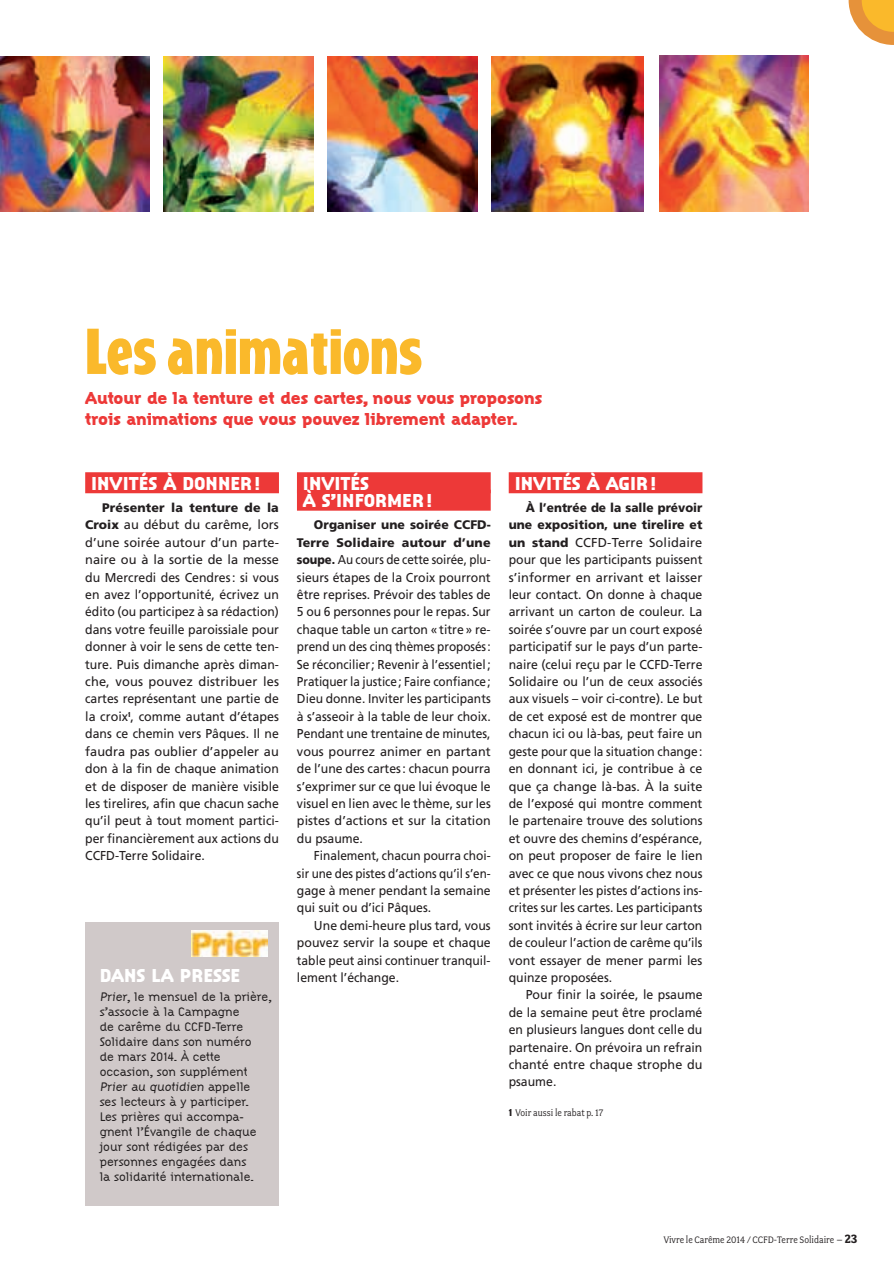
<style>
.page{position:relative;width:894px;height:1266px;background:#fff}
.page>*{position:absolute;margin:0;border:0;box-sizing:border-box;transform-origin:0 0}
.t1{font:64.65px "Chapell";color:#fab92b}
.t2{font:800 19.5px/17.4px "Citizen CCFD";color:#fff}
.t3{font:800 18px/21px "Citizen CCFD";color:#ed3938}
.t4{font:12.9px/17.4px "Frutiger";color:#231f20;text-align:justify}
.t5{font:12.9px/17.4px "Frutiger";color:#231f20;text-align:justify;scale:.9 1}
.t6{font:300 12.9px/15px "Citizen CCFD";color:#231f20}
.t7{font:12.9px/17.4px "Frutiger";color:#231f20;text-align:justify;scale:.96 1}
.t8{font:12.9px/17.4px "Frutiger";color:#231f20;text-align:justify;scale:.93 1}
.t9{font:12.9px/17.4px "Frutiger";color:#231f20;text-align:justify;scale:.95 1}
.t10{font:900 12.45px/17.4px "Frutiger";letter-spacing:.005em;color:#231f20;text-align:right}
.t11{font:900 12.45px/17.4px "Frutiger";letter-spacing:.005em;color:#231f20;text-align:right;scale:.95 1}
.t12{font:10.5px "Fairplex Narrow OT";color:#231f20}
.s1{font-weight:900;font-size:12.45px}
.s2{font-family:"Citizen CCFD";font-weight:800}
.s3{font-weight:700;font-size:13.5px}
</style>
<div class="page">
<div style="left:85px;top:472px;width:194px;height:21px;background:#ed3938"></div>
<div style="left:297px;top:472px;width:194px;height:21px;background:#ed3938"></div>
<div style="left:297px;top:489px;width:194px;height:21px;background:#ed3938"></div>
<div style="left:509px;top:472px;width:193px;height:21px;background:#ed3938"></div>
<div style="left:85px;top:922px;width:194px;height:283px;background:#d0c9c9"></div>
<img style="left:191px;top:930px;width:77px;height:26px">
<img style="left:327px;top:56px;width:151px;height:155px">
<img style="left:0;top:56px;width:149px;height:155px">
<img style="left:163px;top:56px;width:150px;height:155px">
<img style="left:492px;top:56px;width:151px;height:155px">
<img style="left:659px;top:55px;width:149px;height:157px">
<svg style="left:848px;top:0;width:46px;height:45px"></svg>
<h1 class="t1" style="left:85px;top:313px;width:339px">Les animations</h1>
<h3 class="t3" style="left:85px;top:387px;width:458px">autour de la tenture et des cartes, nous vous proposons trois animations que vous pouvez librement adapter.</h3>
<h2 class="t2" style="left:91px;top:474px;width:170px">invités à donner !</h2>
<p class="t10" style="left:102px;top:498px;width:178px">Présenter la tenture de la</p>
<p class="t4" style="left:85px;top:516px;width:195px"><span class="s1">Croix</span> au début du carême, lors d’une soirée autour d’un parte&shy;naire ou à la sortie de la messe du Mercredi des Cendres: si vous en avez l’opportunité, écrivez un édito (ou participez à sa rédaction) dans votre feuille paroissiale pour donner à voir le sens de cette ten&shy;ture. Puis dimanche après diman&shy;che, vous pouvez distribuer les cartes représentant une partie de la croix<sup>1</sup>, comme autant d’étapes dans ce chemin vers Pâques. Il ne faudra pas oublier d’appeler au don à la fin de chaque animation et de disposer de manière visible les tirelires, afin que chacun sache qu’il peut à tout moment partici&shy;per financièrement aux actions du CCFD-Terre Solidaire.</p>
<h2 class="t2" style="left:100px;top:966px;width:142px">dans la presse</h2>
<p class="t6" style="left:100px;top:989px;width:174px">Prier, le mensuel de la prière, s’associe à la Campagne<br>de carême du CCFd-terre solidaire dans son numéro<br>de mars 2014. À cette occasion, son supplément<br>Prier au quotidien appelle<br>ses lecteurs à y participer.<br>Les prières qui accompa&shy;gnent l’évangile de chaque jour sont rédigées par des personnes engagées dans<br>la solidarité internationale.</p>
<h2 class="t2" style="left:303px;top:474px;width:131px">invités<br>à s’informer !</h2>
<p class="t10" style="left:297px;top:516px;width:195px">Organiser une soirée CCFD-<br>Terre Solidaire autour d’une</p>
<p class="t5" style="left:297px;top:551px;width:217px"><span class="s1">soupe.</span> Au cours de cette soirée, plu&shy;sieurs étapes de la Croix pourront être reprises. Prévoir des tables de 5 ou 6 personnes pour le repas. Sur chaque table un carton « titre » re&shy;prend un des cinq thèmes proposés :<br>Se réconcilier; Revenir à l’essentiel ; Pratiquer la justice; Faire confiance ; Dieu donne. Inviter les participants à s’asseoir à la table de leur choix.<br>Pendant une trentaine de minutes, vous pourrez animer en partant de l’une des cartes: chacun pourra s’exprimer sur ce que lui évoque le visuel en lien avec le thème, sur les pistes d’actions et sur la citation du psaume.</p>
<p class="t8" style="left:297px;top:846px;width:210px;text-indent:17px">Finalement, chacun pourra choi&shy;sir une des pistes d’actions qu’il s’en&shy;gage à mener pendant la semaine qui suit ou d’ici Pâques.</p>
<p class="t9" style="left:297px;top:916px;width:205px;text-indent:17px">Une demi-heure plus tard, vous pouvez servir la soupe et chaque table peut ainsi continuer tranquil&shy;lement l’échange.</p>
<h2 class="t2" style="left:515px;top:474px;width:143px">invités à agir !</h2>
<p class="t11" style="left:509px;top:498px;width:205px">À l’entrée de la salle prévoir une exposition, une tirelire et</p>
<p class="t4" style="left:509px;top:533px;width:195px"><span class="s1">un stand</span> CCFD-Terre Solidaire pour que les participants puissent s’informer en arrivant et laisser leur contact. On donne à chaque arrivant un carton de couleur. La soirée s’ouvre par un court exposé participatif sur le pays d’un parte&shy;naire (celui reçu par le CCFD-Terre Solidaire ou l’un de ceux associés aux visuels – voir ci-contre). Le but de cet exposé est de montrer que chacun ici ou là-bas, peut faire un geste pour que la situation change : en donnant ici, je contribue à ce que ça change là-bas. À la suite de l’exposé qui montre comment le partenaire trouve des solutions et ouvre des chemins d’espérance, on peut proposer de faire le lien avec ce que nous vivons chez nous et présenter les pistes d’actions ins&shy;crites sur les cartes. Les participants sont invités à écrire sur leur carton de couleur l’action de carême qu’ils vont essayer de mener parmi les quinze proposées.</p>
<p class="t7" style="left:509px;top:986px;width:203px;text-indent:17px">Pour finir la soirée, le psaume de la semaine peut être proclamé en plusieurs langues dont celle du partenaire. On prévoira un refrain chanté entre chaque strophe du psaume.</p>
<p class="t12" style="left:509px;top:1106px;width:96px"><span class="s2">1</span> Voir aussi le rabat p. 17</p>
<p class="t12" style="left:664px;top:1233px;width:195px">Vivre le Carême 2014 / CCFD-Terre Solidaire – <span class="s3">23</span></p>
</div>
